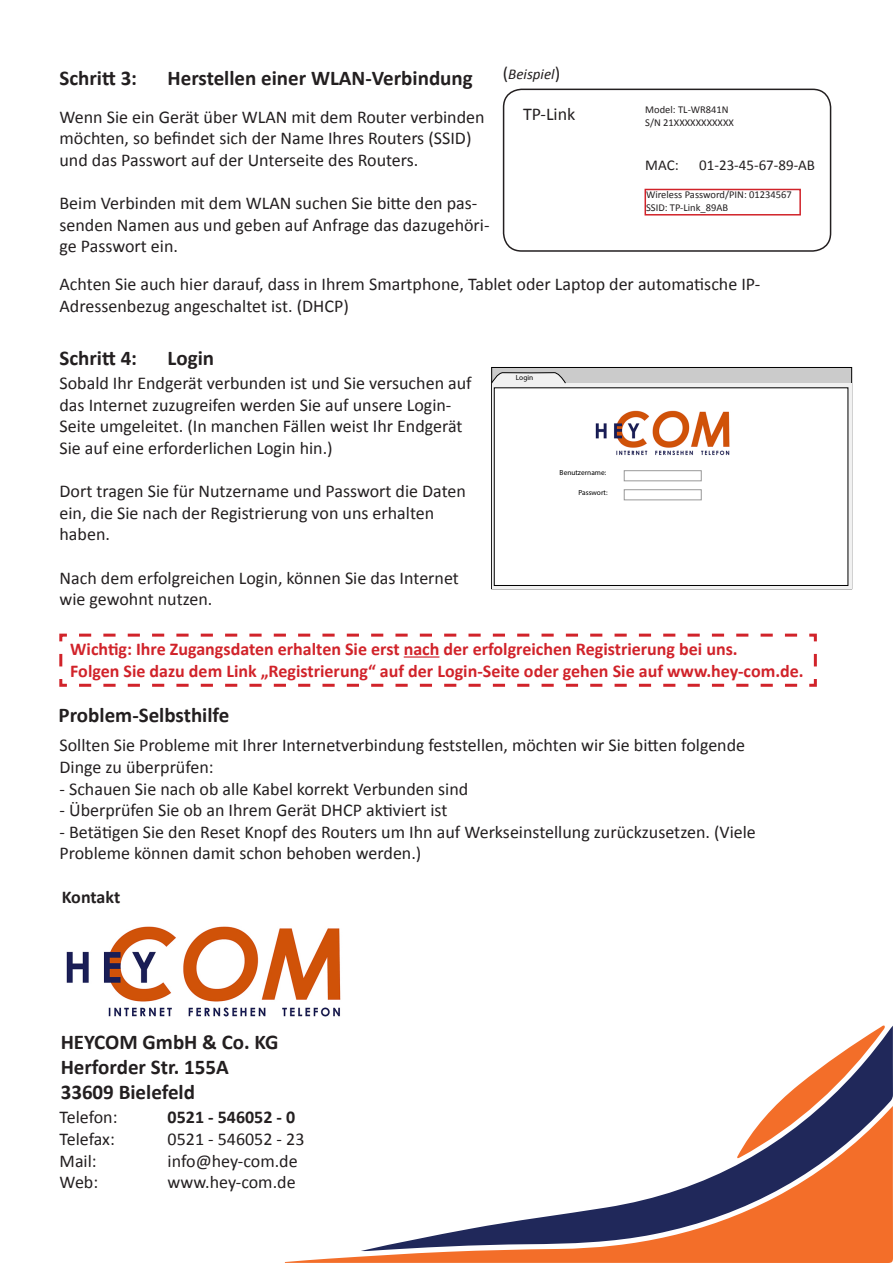
<style>
.page{position:relative;width:893px;height:1263px;background:#fff}
.page>*{position:absolute;margin:0;border:0;box-sizing:border-box;transform-origin:0 0}
.t1{font:700 21px "Calibri";color:#231f20}
.t2{font:18px/21.6px "Calibri";color:#231f20}
.t3{font:700 18px/21.6px "Calibri";color:#d1232a}
.t4{font:700 18px "Calibri";color:#231f20}
.t5{font:15px "Calibri";color:#231f20}
.t6{font:italic 15px "Calibri";color:#231f20}
.t7{font:10.5px "Calibri";color:#231f20}
.t8{font:7.35px "Myriad Pro";color:#000}
.s1{font-style:normal;font-size:18px}
</style>
<div class="page">
<svg style="left:285px;top:1251px;width:608px;height:12px;background:#f48044"></svg>
<svg style="left:361px;top:1026px;width:532px;height:225px"></svg>
<svg style="left:737px;top:1025px;width:148px;height:133px"></svg>
<img style="left:66px;top:926px;width:275px;height:91px">
<div style="left:503px;top:89px;width:328px;height:163px;border:2px solid #231f20;border-radius:18px"></div>
<div style="left:644px;top:189px;width:157px;height:27px;border:2px solid #d1232a"></div>
<div style="left:492px;top:367px;width:360px;height:222px;background:#cbcbcb"></div>
<svg style="left:492px;top:383px;width:359px;height:206px;background:#d8d8d8"></svg>
<svg style="left:491px;top:371px;width:75px;height:13px"></svg>
<div style="left:494px;top:388px;width:354px;height:197px;background:#fff"></div>
<div style="left:494px;top:388px;width:354px;height:198px;border:1px solid #000"></div>
<img style="left:595px;top:410px;width:135px;height:46px">
<div style="left:624px;top:470px;width:78px;height:11px;border:1px solid #989898"></div>
<div style="left:624px;top:489px;width:78px;height:11px;border:1px solid #989898"></div>
<svg style="left:59px;top:633px;width:758px;height:54px"></svg>
<p class="t1" style="left:60px;top:65px;width:79px">Schritt 3:</p>
<p class="t1" style="left:168px;top:65px;width:307px">Herstellen einer WLAN-Verbindung</p>
<p class="t2" style="left:60px;top:106px;width:427px">Wenn Sie ein Gerät über WLAN mit dem Router verbinden möchten, so befindet sich der Name Ihres Routers (SSID) und das Passwort auf der Unterseite des Routers.</p>
<p class="t2" style="left:60px;top:192px;width:432px">Beim Verbinden mit dem WLAN suchen Sie bitte den pas&shy;senden Namen aus und geben auf Anfrage das dazugehöri&shy;ge Passwort ein.</p>
<p class="t6" style="left:503px;top:63px;width:59px"><span class="s1">(</span>Beispiel<span class="s1">)</span></p>
<p class="t2" style="left:523px;top:103px;width:54px">TP-Link</p>
<p class="t7" style="left:645px;top:103px;width:85px">Model: TL-WR841N</p>
<p class="t7" style="left:645px;top:116px;width:90px">S/N 21XXXXXXXXXXX</p>
<p class="t5" style="left:645px;top:155px;width:35px">MAC:</p>
<p class="t5" style="left:699px;top:155px;width:117px">01-23-45-67-89-AB</p>
<p class="t7" style="left:646px;top:188px;width:147px">Wireless Password/PIN: 01234567</p>
<p class="t7" style="left:646px;top:201px;width:84px">SSID: TP-Link_89AB</p>
<p class="t2" style="left:60px;top:273px;width:702px">Achten Sie auch hier darauf, dass in Ihrem Smartphone, Tablet oder Laptop der automatische IP-<br>Adressenbezug angeschaltet ist. (DHCP)</p>
<p class="t1" style="left:60px;top:345px;width:79px">Schritt 4:</p>
<p class="t1" style="left:168px;top:345px;width:48px">Login</p>
<p class="t2" style="left:60px;top:372px;width:414px">Sobald Ihr Endgerät verbunden ist und Sie versuchen auf das Internet zuzugreifen werden Sie auf unsere Login-Seite umgeleitet. (In manchen Fällen weist Ihr Endgerät Sie auf eine erforderlichen Login hin.)</p>
<p class="t2" style="left:60px;top:480px;width:408px">Dort tragen Sie für Nutzername und Passwort die Daten ein, die Sie nach der Registrierung von uns erhalten haben.</p>
<p class="t2" style="left:60px;top:567px;width:401px">Nach dem erfolgreichen Login, können Sie das Internet wie gewohnt nutzen.</p>
<p class="t8" style="left:516px;top:373px;width:19px">Login</p>
<p class="t8" style="left:560px;top:468px;width:48px">Benutzername:</p>
<p class="t8" style="left:578px;top:488px;width:31px">Passwort:</p>
<p class="t3" style="left:70px;top:638px;width:735px">Wichtig: Ihre Zugangsdaten erhalten Sie erst nach der erfolgreichen Registrierung bei uns.<br>Folgen Sie dazu dem Link „Registrierung“ auf der Login-Seite oder gehen Sie auf www.hey-com.de.</p>
<p class="t1" style="left:59px;top:701px;width:172px">Problem-Selbsthilfe</p>
<p class="t2" style="left:60px;top:735px;width:687px">Sollten Sie Probleme mit Ihrer Internetverbindung feststellen, möchten wir Sie bitten folgende<br>Dinge zu überprüfen:</p>
<p class="t2" style="left:60px;top:778px;width:410px">- Schauen Sie nach ob alle Kabel korrekt Verbunden sind</p>
<p class="t2" style="left:60px;top:799px;width:389px">- Überprüfen Sie ob an Ihrem Gerät DHCP aktiviert ist</p>
<p class="t2" style="left:60px;top:821px;width:698px">- Betätigen Sie den Reset Knopf des Routers um Ihn auf Werkseinstellung zurückzusetzen. (Viele<br>Probleme können damit schon behoben werden.)</p>
<p class="t4" style="left:62px;top:885px;width:60px">Kontakt</p>
<p class="t1" style="left:61px;top:1028px;width:219px">HEYCOM GmbH &amp; Co. KG</p>
<p class="t1" style="left:61px;top:1054px;width:170px">Herforder Str. 155A</p>
<p class="t1" style="left:61px;top:1079px;width:136px">33609 Bielefeld</p>
<p class="t2" style="left:60px;top:1107px;width:59px">Telefon:</p>
<p class="t4" style="left:168px;top:1106px;width:129px">0521 - 546052 - 0</p>
<p class="t2" style="left:60px;top:1128px;width:57px">Telefax:</p>
<p class="t2" style="left:168px;top:1128px;width:138px">0521 - 546052 - 23</p>
<p class="t2" style="left:60px;top:1150px;width:39px">Mail:</p>
<p class="t2" style="left:168px;top:1150px;width:132px">info@hey-com.de</p>
<p class="t2" style="left:60px;top:1171px;width:40px">Web:</p>
<p class="t2" style="left:168px;top:1171px;width:129px">www.hey-com.de</p>
</div>
